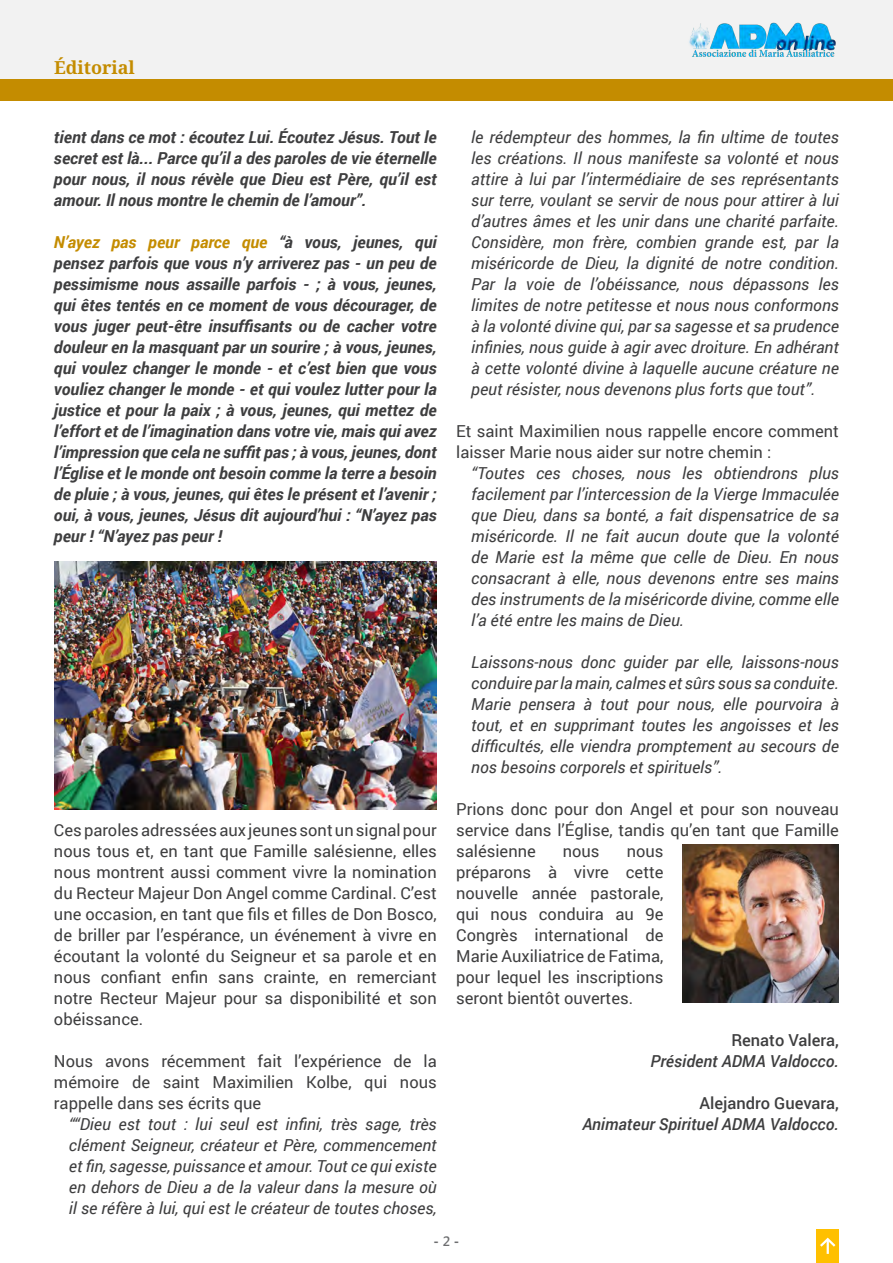
<style>
.page{position:relative;width:893px;height:1263px;background:#fff}
.page>*{position:absolute;margin:0;border:0;box-sizing:border-box;transform-origin:0 0}
.t1{font:700 18px "Noto Serif";color:#c48c00}
.t2{font:italic 16.5px/21px "Roboto";color:#3e3e3f;text-align:justify}
.t3{font:16.5px/21px "Roboto";color:#3e3e3f;text-align:justify}
.t4{font:italic 700 16.5px/21px "Roboto";color:#3e3e3f;text-align:justify}
.t5{font:italic 500 16.5px "Roboto";color:#3e3e3f}
.t6{font:500 16.5px "Roboto";color:#3e3e3f}
.t7{font:700 13.5px "Segoe UI";color:#6d6e70}
.s1{color:#c48c00}
.s2{font-weight:600}
</style>
<div class="page">
<div style="left:0;top:0;width:893px;height:80px;background:#f2f2f2"></div>
<img style="left:689px;top:22px;width:147px;height:35px">
<div style="left:816px;top:1229px;width:23px;height:34px;background:#ffc000"></div>
<svg style="left:820px;top:1237px;width:16px;height:17px"></svg>
<div style="left:0;top:80px;width:893px;height:20px;background:#c48c00"></div>
<img style="left:54px;top:561px;width:383px;height:248px">
<img style="left:683px;top:845px;width:156px;height:158px">
<p class="t1" style="left:54px;top:54px;width:82px">Éditorial</p>
<p class="t4" style="left:54px;top:125px;width:384px">tient dans ce mot : écoutez Lui. Écoutez Jésus. Tout le secret est là... Parce qu’il a des paroles de vie éternelle pour nous, il nous révèle que Dieu est Père, qu’il est amour. Il nous montre le chemin de l’amour”.</p>
<p class="t4" style="left:54px;top:230px;width:384px"><span class="s1">N’ayez pas peur parce que</span> “à vous, jeunes, qui pensez parfois que vous n’y arriverez pas - un peu de pessimisme nous assaille parfois - ; à vous, jeunes, qui êtes tentés en ce moment de vous décourager, de vous juger peut-être insuffisants ou de cacher votre douleur en la masquant par un sourire ; à vous, jeunes, qui voulez changer le monde - et c’est bien que vous vouliez changer le monde - et qui voulez lutter pour la justice et pour la paix ; à vous, jeunes, qui mettez de l’effort et de l’imagination dans votre vie, mais qui avez l’impression que cela ne suffit pas ; à vous, jeunes, dont l’Église et le monde ont besoin comme la terre a besoin de pluie ; à vous, jeunes, qui êtes le présent et l’avenir ; oui, à vous, jeunes, Jésus dit aujourd’hui : “N’ayez pas peur ! “N’ayez pas peur !</p>
<p class="t3" style="left:54px;top:819px;width:384px">Ces paroles adressées aux jeunes sont un signal pour nous tous et, en tant que Famille salésienne, elles nous montrent aussi comment vivre la nomination du Recteur Majeur Don Angel comme Cardinal. C’est une occasion, en tant que fils et filles de Don Bosco, de briller par l’espérance, un événement à vivre en écoutant la volonté du Seigneur et sa parole et en nous confiant enfin sans crainte, en remerciant notre Recteur Majeur pour sa disponibilité et son obéissance.</p>
<p class="t3" style="left:54px;top:1050px;width:384px">Nous avons récemment fait l’expérience de la mémoire de saint Maximilien Kolbe, qui nous rappelle dans ses écrits que</p>
<p class="t2" style="left:69px;top:1113px;width:369px">““Dieu est tout : lui seul est infini, très sage, très clément Seigneur, créateur et Père, commencement et fin, sagesse, puissance et amour. Tout ce qui existe en dehors de Dieu a de la valeur dans la mesure où il se réfère à lui, qui est le créateur de toutes choses,</p>
<p class="t2" style="left:471px;top:126px;width:369px">le rédempteur des hommes, la fin ultime de toutes les créations. Il nous manifeste sa volonté et nous attire à lui par l’intermédiaire de ses représentants sur terre, voulant se servir de nous pour attirer à lui d’autres âmes et les unir dans une charité parfaite.<br>Considère, mon frère, combien grande est, par la miséricorde de Dieu, la dignité de notre condition.<br>Par la voie de l’obéissance, nous dépassons les limites de notre petitesse et nous nous conformons à la volonté divine qui, par sa sagesse et sa prudence infinies, nous guide à agir avec droiture. En adhérant à cette volonté divine à laquelle aucune créature ne peut résister, nous devenons plus forts que tout”.</p>
<p class="t3" style="left:456px;top:420px;width:384px">Et saint Maximilien nous rappelle encore comment laisser Marie nous aider sur notre chemin :</p>
<p class="t2" style="left:471px;top:462px;width:369px">“Toutes ces choses, nous les obtiendrons plus facilement par l’intercession de la Vierge Immaculée que Dieu, dans sa bonté, a fait dispensatrice de sa miséricorde. Il ne fait aucun doute que la volonté de Marie est la même que celle de Dieu. En nous consacrant à elle, nous devenons entre ses mains des instruments de la miséricorde divine, comme elle l’a été entre les mains de Dieu.</p>
<p class="t2" style="left:471px;top:651px;width:369px">Laissons-nous donc guider par elle, laissons-nous conduire par la main, calmes et sûrs sous sa conduite.<br>Marie pensera à tout pour nous, elle pourvoira à tout, et en supprimant toutes les angoisses et les difficultés, elle viendra promptement au secours de nos besoins corporels et spirituels”.</p>
<p class="t3" style="left:456px;top:798px;width:384px">Prions donc pour don Angel et pour son nouveau service dans l’Église, tandis qu’en tant que Famille salésienne</p>
<p class="t3" style="left:456px;top:840px;width:209px;text-indent:170px">nous préparons à vivre cette nouvelle année pastorale, qui nous conduira au 9e Congrès international de Marie Auxiliatrice de Fatima, pour lequel les inscriptions seront bientôt ouvertes.</p>
<p class="t3" style="left:563px;top:840px;width:38px">nous</p>
<p class="t6" style="left:731px;top:1028px;width:109px">Renato Valera,</p>
<p class="t5" style="left:650px;top:1049px;width:190px">Président ADMA Valdocco.</p>
<p class="t6" style="left:699px;top:1091px;width:141px">Alejandro Guevara,</p>
<p class="t5" style="left:582px;top:1112px;width:258px">Animateur Spirituel ADMA Valdocco.</p>
<p class="t7" style="left:434px;top:1229px;width:27px">- <span class="s2">2</span> -</p>
</div>
